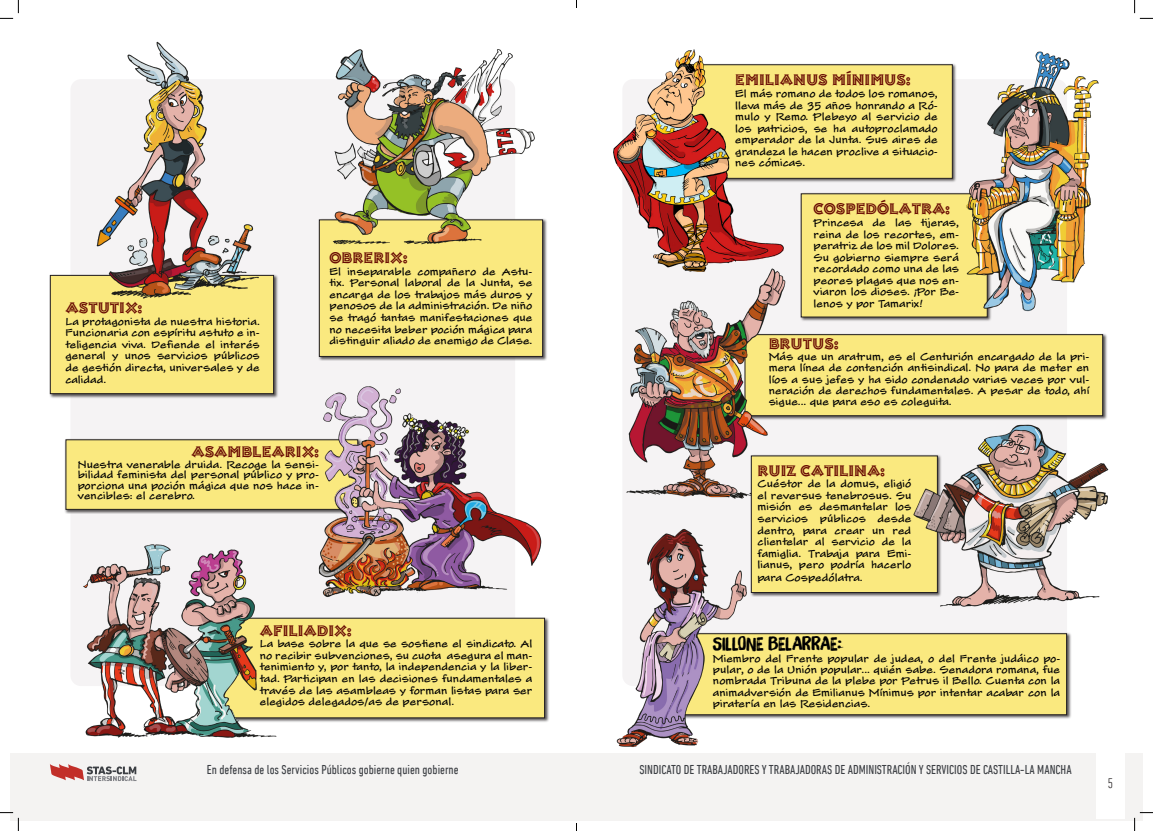
<style>
.page{position:relative;width:1153px;height:831px;background:#fff}
.page>*{position:absolute;margin:0;border:0;box-sizing:border-box;transform-origin:0 0}
.t1{font:18.38px "Brush Up";color:#000001}
.t2{font:14.88px "Ashley Inline MT Std";color:#680a02}
.t3{font:300 condensed 14px "DIN Next LT Pro";color:#231f20}
.t4{font:condensed 13.12px "DIN Next LT Pro";color:#3c3f44}
.t5{font:9.62px/11.5px "Scooter";color:#000001;text-align:justify}
</style>
<div class="page">
<div style="left:11px;top:753px;width:1131px;height:67px;background:#f4f3f2"></div>
<svg style="left:50px;top:764px;width:86px;height:17px"></svg>
<div style="left:1096px;top:743px;width:29px;height:75px;background:#fff"></div>
<div style="left:622px;top:79px;width:445px;height:607px;background:#f5f3f4;border-radius:10px"></div>
<div style="left:70px;top:79px;width:445px;height:607px;background:#f5f3f4;border-radius:10px"></div>
<div style="left:216px;top:616px;width:333px;height:106px;background:#231f20;opacity:.75"></div>
<div style="left:217px;top:617px;width:328px;height:101px;background:#fae97f;border:1px solid #231f20"></div>
<div style="left:65px;top:438px;width:298px;height:76px;background:#231f20;opacity:.75"></div>
<div style="left:66px;top:439px;width:292px;height:70px;background:#fae97f;border:1px solid #231f20"></div>
<div style="left:318px;top:218px;width:230px;height:143px;background:#231f20;opacity:.75"></div>
<div style="left:319px;top:219px;width:224px;height:138px;background:#fae97f;border:1px solid #231f20"></div>
<img style="left:321px;top:49px;width:224px;height:210px">
<img style="left:297px;top:386px;width:245px;height:211px">
<img style="left:83px;top:544px;width:205px;height:194px">
<div style="left:49px;top:274px;width:230px;height:124px;background:#231f20;opacity:.75"></div>
<div style="left:50px;top:275px;width:224px;height:119px;background:#fae97f;border:1px solid #231f20"></div>
<img style="left:87px;top:41px;width:187px;height:268px">
<div style="left:679px;top:63px;width:278px;height:120px;background:#231f20;opacity:.75"></div>
<div style="left:680px;top:64px;width:273px;height:115px;background:#fae97f;border:1px solid #231f20"></div>
<img style="left:614px;top:50px;width:169px;height:189px">
<div style="left:800px;top:192px;width:192px;height:130px;background:#231f20;opacity:.75"></div>
<div style="left:801px;top:193px;width:187px;height:124px;background:#fae97f;border:1px solid #231f20"></div>
<img style="left:959px;top:51px;width:140px;height:270px">
<div style="left:744px;top:333px;width:363px;height:87px;background:#231f20;opacity:.75"></div>
<div style="left:744px;top:334px;width:359px;height:82px;background:#fae97f;border:1px solid #231f20"></div>
<img style="left:626px;top:239px;width:199px;height:260px">
<div style="left:750px;top:454px;width:192px;height:143px;background:#231f20;opacity:.75"></div>
<div style="left:751px;top:455px;width:187px;height:138px;background:#fae97f;border:1px solid #231f20"></div>
<img style="left:904px;top:410px;width:205px;height:197px">
<div style="left:681px;top:632px;width:390px;height:87px;background:#231f20;opacity:.75"></div>
<div style="left:682px;top:633px;width:385px;height:82px;background:#fae97f;border:1px solid #231f20"></div>
<img style="left:616px;top:528px;width:137px;height:219px">
<svg style="left:0;top:0;width:19px;height:19px"></svg>
<svg style="left:0;top:812px;width:19px;height:18px"></svg>
<svg style="left:1134px;top:0;width:19px;height:19px"></svg>
<svg style="left:1134px;top:812px;width:19px;height:18px"></svg>
<p class="t2" style="left:66px;top:298px;width:78px">ASTUTIX:</p>
<p class="t5" style="left:66px;top:315px;width:196px">La protagonista de nuestra historia.<br>Funcionaria con espíritu astuto e in&shy;teligencia viva. Defiende el interés general y unos servicios públicos de gestión directa, universales y de calidad.</p>
<p class="t2" style="left:329px;top:248px;width:79px">OBRERIX:</p>
<p class="t5" style="left:329px;top:265px;width:204px">El inseparable compañero de Astu&shy;tix. Personal laboral de la Junta, se encarga de los trabajos más duros y penosos de la administración. De niño se tragó tantas manifestaciones que no necesita beber poción mágica para distinguir aliado de enemigo de Clase.</p>
<p class="t2" style="left:191px;top:442px;width:129px">ASAMBLEARIX:</p>
<p class="t5" style="left:78px;top:458px;width:242px;line-height:10.5px">Nuestra venerable druida. Recoge la sensi&shy;bilidad feminista del personal público y pro&shy;porciona una poción mágica que nos hace in&shy;vencibles: el cerebro.</p>
<p class="t2" style="left:260px;top:621px;width:93px">AFILIADIX:</p>
<p class="t5" style="left:260px;top:637px;width:274px">La base sobre la que se sostiene el sindicato. Al no recibir subvenciones, su cuota asegura el man&shy;tenimiento y, por tanto, la independencia y la liber&shy;tad. Participan en las decisiones fundamentales a través de las asambleas y forman listas para ser elegidos delegados/as de personal.</p>
<p class="t2" style="left:735px;top:71px;width:177px">EMILIANUS MÍNIMUS:</p>
<p class="t5" style="left:735px;top:87px;width:204px">El más romano de todos los romanos, lleva más de 35 años honrando a Ró&shy;mulo y Remo. Plebeyo al servicio de los patricios, se ha autoproclamado emperador de la Junta. Sus aires de grandeza le hacen proclive a situacio&shy;nes cómicas.</p>
<p class="t2" style="left:814px;top:200px;width:138px">COSPEDÓLATRA:</p>
<p class="t5" style="left:814px;top:216px;width:147px">Princesa de las tijeras, reina de los recortes, em&shy;peratriz de los mil Dolores.<br>Su gobierno siempre será recordado como una de las peores plagas que nos en&shy;viaron los dioses. ¡Por Be&shy;lenos y por Tamarix!</p>
<p class="t2" style="left:769px;top:334px;width:71px">BRUTUS:</p>
<p class="t5" style="left:769px;top:350px;width:322px">Más que un aratrum, es el Centurión encargado de la pri&shy;mera línea de contención antisindical. No para de meter en líos a sus jefes y ha sido condenado varias veces por vul&shy;neración de derechos fundamentales. A pesar de todo, ahí sigue... que para eso es coleguita.</p>
<p class="t2" style="left:758px;top:461px;width:129px">RUIZ CATILINA:</p>
<p class="t5" style="left:758px;top:477px;width:155px">Cuéstor de la domus, eligió el reversus tenebrosus. Su misión es desmantelar los servicios públicos desde dentro, para crear un red clientelar al servicio de la famiglia. Trabaja para Emi&shy;lianus, pero podría hacerlo</p>
<p class="t5" style="left:758px;top:571px;width:107px">para Cospedólatra.</p>
<p class="t1" style="left:713px;top:632px;width:132px">SILLONE BELARRAE:</p>
<p class="t5" style="left:713px;top:652px;width:349px">Miembro del Frente popular de judea, o del Frente judáico po&shy;pular, o de la Unión popular... quién sabe. Senadora romana, fue nombrada Tribuna de la plebe por Petrus il Bello. Cuenta con la animadversión de Emilianus Mínimus por intentar acabar con la piratería en las Residencias.</p>
<h3 class="t4" style="left:207px;top:761px;width:253px">En defensa de los Servicios Públicos gobierne quien gobierne</h3>
<h3 class="t4" style="left:639px;top:761px;width:434px">SINDICATO DE TRABAJADORES Y TRABAJADORAS DE ADMINISTRACIÓN Y SERVICIOS DE CASTILLA-LA MANCHA</h3>
<h3 class="t3" style="left:1108px;top:775px;width:7px">5</h3>
</div>
